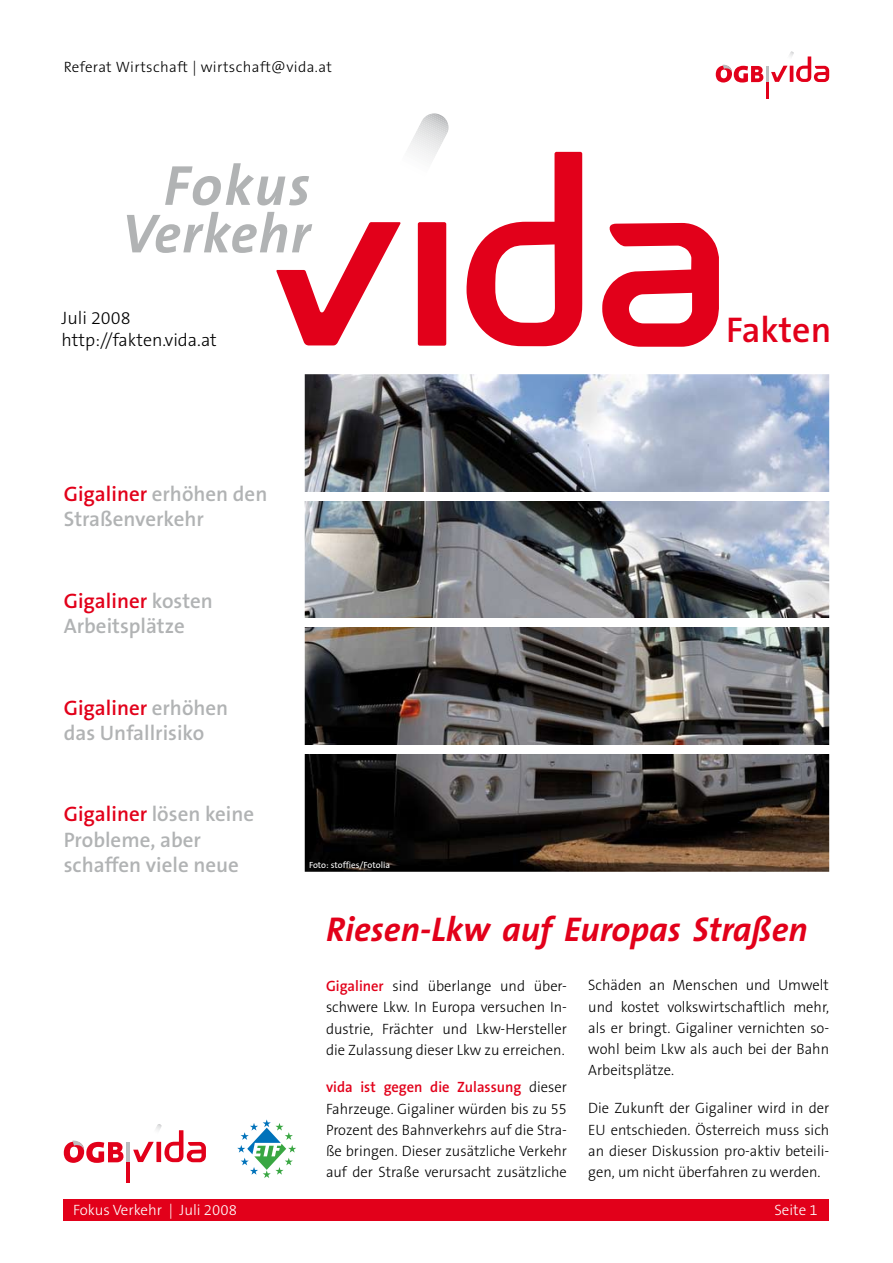
<style>
.page{position:relative;width:893px;height:1263px;background:#fff}
.page>*{position:absolute;margin:0;border:0;box-sizing:border-box;transform-origin:0 0}
.t1{font:italic 700 57px "The Sans CE B7";letter-spacing:.035em;color:#b1b3b4}
.t2{font:italic 700 55.5px "The Sans CE B7";letter-spacing:.02em;color:#b1b3b4}
.t3{font:600 36px "The Sans CE B6";color:#e2001a}
.t4{font:italic 700 34.5px "The Sans CE B7";color:#e2001a}
.t5{font:600 21px/25.2px "The Sans CE B6";color:#b1b3b4}
.t6{font:300 18px/21.6px "The Sans CE B3";color:#000}
.t7{font:300 15px/21.3px "The Sans CE B3";color:#000;text-align:justify}
.t8{font:300 15px "The Sans CE B3";letter-spacing:.025em;color:#000}
.t9{font:600 15px "The Sans CE B6";color:#e2001a}
.t10{font:300 15px "The Sans CE B3";color:#fff}
.t11{font:9px "The Sans CE B5 Plain";color:#fff}
.s1{color:#e2001a}
.s2{font-family:"The Sans CE B6";font-weight:600;color:#e2001a}
.s3{font-family:"The Sans CE B3";font-weight:300;color:#000}
</style>
<div class="page">
<div style="left:64px;top:1199px;width:765px;height:21px;background:#e2001a"></div>
<svg style="left:602px;top:223px;width:117px;height:124px"></svg>
<svg style="left:276px;top:222px;width:125px;height:123px"></svg>
<svg style="left:466px;top:152px;width:116px;height:194px"></svg>
<div style="left:418px;top:222px;width:28px;height:124px;background:#e2001a;border-radius:2px"></div>
<svg style="left:409px;top:113px;width:39px;height:46px"></svg>
<hr style="left:766px;top:66px;width:3px;height:16px;background:#bcbdbf">
<hr style="left:766px;top:82px;width:3px;height:16px;background:#e2001a">
<svg style="left:716px;top:65px;width:47px;height:18px"></svg>
<svg style="left:771px;top:51px;width:58px;height:31px"></svg>
<hr style="left:127px;top:1142px;width:3px;height:20px;background:#bcbdbf">
<hr style="left:127px;top:1162px;width:3px;height:20px;background:#e2001a">
<svg style="left:64px;top:1140px;width:60px;height:23px"></svg>
<svg style="left:133px;top:1124px;width:73px;height:38px"></svg>
<img style="left:305px;top:374px;width:524px;height:498px">
<svg style="left:237px;top:1119px;width:59px;height:59px"></svg>
<div style="left:285px;top:492px;width:565px;height:9px;background:#fff"></div>
<div style="left:285px;top:619px;width:565px;height:8px;background:#fff"></div>
<div style="left:285px;top:745px;width:565px;height:9px;background:#fff"></div>
<p class="t8" style="left:64px;top:59px;width:270px">Referat Wirtschaft | wirtschaft@vida.at</p>
<h1 class="t1" style="left:164px;top:153px;width:148px">Fokus</h1>
<h2 class="t2" style="left:122px;top:202px;width:190px">Verkehr</h2>
<p class="t6" style="left:62px;top:308px;width:157px">Juli 2008 http://fakten.vida.at</p>
<h3 class="t5" style="left:64px;top:482px;width:205px"><span class="s1">Gigaliner</span> erhöhen den<br>Straßenverkehr</h3>
<h3 class="t5" style="left:64px;top:589px;width:151px"><span class="s1">Gigaliner</span> kosten<br>Arbeitsplätze</h3>
<h3 class="t5" style="left:64px;top:696px;width:166px"><span class="s1">Gigaliner</span> erhöhen das Unfallrisiko</h3>
<h3 class="t5" style="left:64px;top:803px;width:192px"><span class="s1">Gigaliner</span> lösen keine<br>Probleme, aber schaffen viele neue</h3>
<p class="t11" style="left:309px;top:859px;width:83px">Foto: stoffies/Fotolia</p>
<h3 class="t3" style="left:726px;top:310px;width:107px">Fakten</h3>
<h3 class="t4" style="left:326px;top:909px;width:483px">Riesen-Lkw auf Europas Straßen</h3>
<p class="t10" style="left:73px;top:1202px;width:165px">Fokus Verkehr | Juli 2008</p>
<p class="t7" style="left:326px;top:976px;width:242px"><span class="s2">Gigaliner</span> sind überlange und über&shy;schwere Lkw. In Europa versuchen In&shy;dustrie, Frächter und Lkw-Hersteller die Zulassung dieser Lkw zu erreichen.</p>
<p class="t9" style="left:326px;top:1079px;width:242px">vida ist gegen die Zulassung <span class="s3">dieser</span></p>
<p class="t7" style="left:326px;top:1099px;width:242px">Fahrzeuge. Gigaliner würden bis zu 55<br>Prozent des Bahnverkehrs auf die Stra&shy;ße bringen. Dieser zusätzliche Verkehr auf der Straße verursacht zusätzliche</p>
<p class="t7" style="left:588px;top:975px;width:242px">Schäden an Menschen und Umwelt und kostet volkswirtschaftlich mehr, als er bringt. Gigaliner vernichten so&shy;wohl beim Lkw als auch bei der Bahn Arbeitsplätze.</p>
<p class="t7" style="left:588px;top:1098px;width:242px">Die Zukunft der Gigaliner wird in der EU entschieden. Österreich muss sich an dieser Diskussion pro-aktiv beteili&shy;gen, um nicht überfahren zu werden.</p>
<p class="t10" style="left:774px;top:1202px;width:45px">Seite 1</p>
</div>
